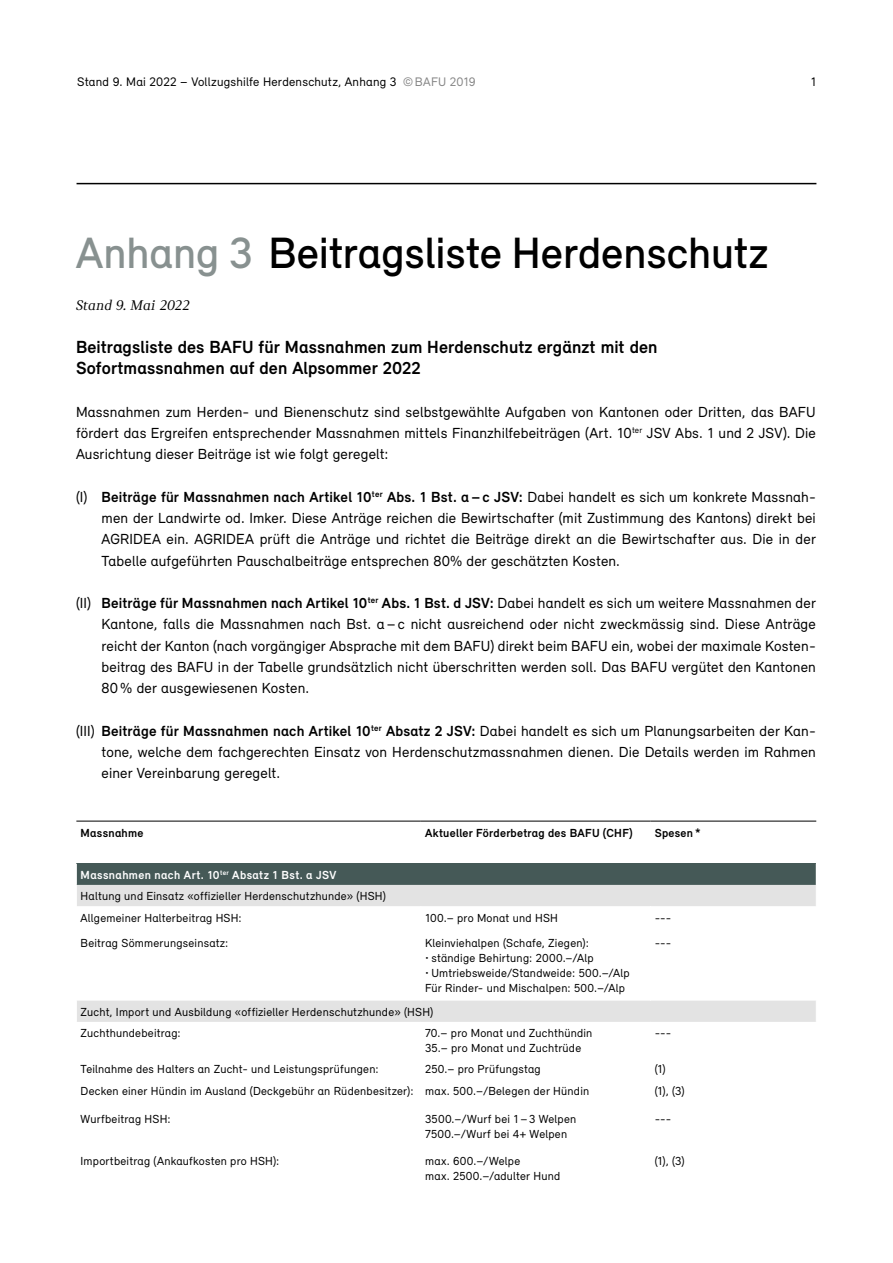
<style>
.page{position:relative;width:893px;height:1263px;background:#fff}
.page>*{position:absolute;margin:0;border:0;box-sizing:border-box;transform-origin:0 0}
._07_Kapiteltitel{font:500 45px "Relevant";color:#000}
._07_Titel{font:700 18px/21.3px "Relevant";letter-spacing:.005em;color:#000}
._07_Grundtext{font:15px/21.3px "Relevant";letter-spacing:.01em;color:#000;text-align:justify}
._07_Grundtext-2{font:italic 15px "Catalog";color:#000}
._07_Seitentitel{font:12.75px "Relevant";letter-spacing:.02em;color:#000}
._12_Grundtext_links{font:12px "Relevant";letter-spacing:.02em;color:#000}
._12_Tabellenkopf{font:700 12px "Relevant";letter-spacing:.02em;color:#000}
._12_Grundtext_links-2{font:700 12px "Relevant";letter-spacing:.035em;color:#fff}
.s1{color:#878787}
.s2{color:#889190}
.s3{font-weight:700}
</style>
<div class="page">
<hr style="left:77px;top:183px;width:739px;height:1px;background:#000">
<div style="left:76px;top:864px;width:740px;height:21px;background:#455957"></div>
<svg style="left:77px;top:885px;width:739px;height:137px"></svg>
<hr style="left:76px;top:821px;width:345px;height:1px;background:#000">
<hr style="left:421px;top:821px;width:229px;height:1px;background:#000">
<hr style="left:650px;top:821px;width:166px;height:1px;background:#000">
<svg style="left:420px;top:906px;width:1px;height:26px"></svg>
<svg style="left:650px;top:906px;width:1px;height:26px"></svg>
<hr style="left:420px;top:932px;width:1px;height:68px;background:#fff">
<hr style="left:650px;top:932px;width:1px;height:68px;background:#fff">
<svg style="left:76px;top:864px;width:1px;height:21px"></svg>
<p class="_07_Seitentitel" style="left:77px;top:74px;width:400px">Stand 9. Mai 2022 – Vollzugshilfe Herdenschutz, Anhang 3 <span class="s1">©BAFU 2019</span></p>
<p class="_07_Seitentitel" style="left:811px;top:74px;width:7px">1</p>
<h1 class="_07_Kapiteltitel" style="left:76px;top:226px;width:694px"><span class="s2">Anhang 3</span> Beitragsliste Herdenschutz</h1>
<p class="_07_Grundtext-2" style="left:76px;top:297px;width:115px">Stand 9. Mai 2022</p>
<h2 class="_07_Titel" style="left:76px;top:336px;width:583px">Beitragsliste des BAFU für Massnahmen zum Herdenschutz ergänzt mit den<br>Sofortmassnahmen auf den Alpsommer 2022</h2>
<p class="_07_Grundtext" style="left:76px;top:401px;width:741px">Massnahmen zum Herden- und Bienenschutz sind selbstgewählte Aufgaben von Kantonen oder Dritten, das BAFU fördert das Ergreifen entsprechender Massnahmen mittels Finanzhilfebeiträgen (Art. 10<sup>ter</sup> JSV Abs. 1 und 2 JSV). Die Ausrichtung dieser Beiträge ist wie folgt geregelt:</p>
<p class="_07_Grundtext" style="left:102px;top:486px;width:716px;text-indent:-26px">(I) <span class="s3">Beiträge für Massnahmen nach Artikel 10</span><sup>ter</sup> <span class="s3">Abs. 1 Bst. a–c JSV:</span> Dabei handelt es sich um konkrete Massnah&shy;men der Landwirte od. Imker. Diese Anträge reichen die Bewirtschafter (mit Zustimmung des Kantons) direkt bei AGRIDEA ein. AGRIDEA prüft die Anträge und richtet die Beiträge direkt an die Bewirtschafter aus. Die in der Tabelle aufgeführten Pauschalbeiträge entsprechen 80% der geschätzten Kosten.</p>
<p class="_07_Grundtext" style="left:102px;top:592px;width:716px;text-indent:-26px">(II) <span class="s3">Beiträge für Massnahmen nach Artikel 10</span><sup>ter</sup> <span class="s3">Abs. 1 Bst. d JSV:</span> Dabei handelt es sich um weitere Massnahmen der Kantone, falls die Massnahmen nach Bst. a–c nicht ausreichend oder nicht zweckmässig sind. Diese Anträge reicht der Kanton (nach vorgängiger Absprache mit dem BAFU) direkt beim BAFU ein, wobei der maximale Kosten&shy;beitrag des BAFU in der Tabelle grundsätzlich nicht überschritten werden soll. Das BAFU vergütet den Kantonen 80 % der ausgewiesenen Kosten.</p>
<p class="_07_Grundtext" style="left:102px;top:720px;width:716px;text-indent:-26px">(III) <span class="s3">Beiträge für Massnahmen nach Artikel 10</span><sup>ter</sup> <span class="s3">Absatz 2 JSV:</span> Dabei handelt es sich um Planungsarbeiten der Kan&shy;tone, welche dem fachgerechten Einsatz von Herdenschutzmassnahmen dienen. Die Details werden im Rahmen einer Vereinbarung geregelt.</p>
<p class="_12_Tabellenkopf" style="left:81px;top:825px;width:64px">Massnahme</p>
<p class="_12_Tabellenkopf" style="left:425px;top:825px;width:209px">Aktueller Förderbetrag des BAFU (CHF)</p>
<p class="_12_Tabellenkopf" style="left:655px;top:825px;width:48px">Spesen *</p>
<p class="_12_Grundtext_links-2" style="left:81px;top:868px;width:257px">Massnahmen nach Art. 10<sup>ter</sup> Absatz 1 Bst. a JSV</p>
<p class="_12_Grundtext_links" style="left:81px;top:889px;width:307px">Haltung und Einsatz «offizieller Herdenschutzhunde» (HSH)</p>
<p class="_12_Grundtext_links" style="left:81px;top:911px;width:163px">Allgemeiner Halterbeitrag HSH:</p>
<p class="_12_Grundtext_links" style="left:425px;top:911px;width:134px">100.– pro Monat und HSH</p>
<p class="_12_Grundtext_links" style="left:655px;top:911px;width:18px">---</p>
<p class="_12_Grundtext_links" style="left:81px;top:936px;width:149px">Beitrag Sömmerungseinsatz:</p>
<p class="_12_Grundtext_links" style="left:425px;top:936px;width:165px">Kleinviehalpen (Schafe, Ziegen):</p>
<p class="_12_Grundtext_links" style="left:425px;top:951px;width:170px">• ständige Behirtung: 2000.–/Alp</p>
<p class="_12_Grundtext_links" style="left:425px;top:966px;width:206px">• Umtriebsweide/Standweide: 500.–/Alp</p>
<p class="_12_Grundtext_links" style="left:425px;top:981px;width:201px">Für Rinder- und Mischalpen: 500.–/Alp</p>
<p class="_12_Grundtext_links" style="left:655px;top:936px;width:18px">---</p>
<p class="_12_Grundtext_links" style="left:81px;top:1005px;width:354px">Zucht, Import und Ausbildung «offizieller Herdenschutzhunde» (HSH)</p>
<p class="_12_Grundtext_links" style="left:81px;top:1026px;width:102px">Zuchthundebeitrag:</p>
<p class="_12_Grundtext_links" style="left:425px;top:1026px;width:169px">70.– pro Monat und Zuchthündin</p>
<p class="_12_Grundtext_links" style="left:425px;top:1041px;width:158px">35.– pro Monat und Zuchtrüde</p>
<p class="_12_Grundtext_links" style="left:655px;top:1026px;width:18px">---</p>
<p class="_12_Grundtext_links" style="left:81px;top:1062px;width:300px">Teilnahme des Halters an Zucht- und Leistungsprüfungen:</p>
<p class="_12_Grundtext_links" style="left:425px;top:1062px;width:117px">250.– pro Prüfungstag</p>
<p class="_12_Grundtext_links" style="left:655px;top:1062px;width:13px">(1)</p>
<p class="_12_Grundtext_links" style="left:81px;top:1083px;width:334px">Decken einer Hündin im Ausland (Deckgebühr an Rüdenbesitzer):</p>
<p class="_12_Grundtext_links" style="left:425px;top:1083px;width:166px">max. 500.–/Belegen der Hündin</p>
<p class="_12_Grundtext_links" style="left:655px;top:1083px;width:31px">(1), (3)</p>
<p class="_12_Grundtext_links" style="left:81px;top:1111px;width:92px">Wurfbeitrag HSH:</p>
<p class="_12_Grundtext_links" style="left:425px;top:1111px;width:153px">3500.–/Wurf bei 1–3 Welpen</p>
<p class="_12_Grundtext_links" style="left:425px;top:1126px;width:144px">7500.–/Wurf bei 4+ Welpen</p>
<p class="_12_Grundtext_links" style="left:655px;top:1111px;width:18px">---</p>
<p class="_12_Grundtext_links" style="left:81px;top:1154px;width:200px">Importbeitrag (Ankaufkosten pro HSH):</p>
<p class="_12_Grundtext_links" style="left:425px;top:1154px;width:97px">max. 600.–/Welpe</p>
<p class="_12_Grundtext_links" style="left:425px;top:1169px;width:137px">max. 2500.–/adulter Hund</p>
<p class="_12_Grundtext_links" style="left:655px;top:1154px;width:31px">(1), (3)</p>
</div>
